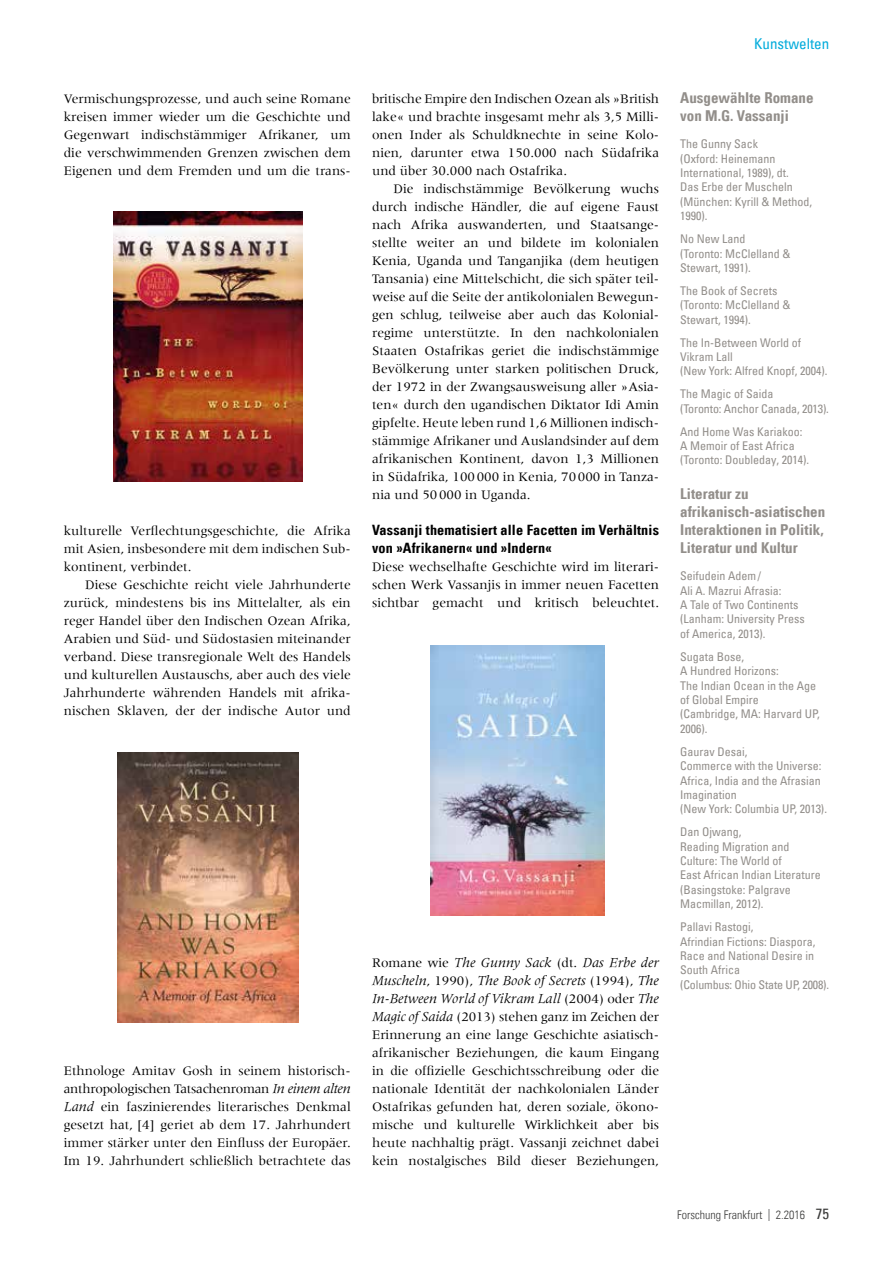
<style>
.page{position:relative;width:893px;height:1263px;background:#fff}
.page>*{position:absolute;margin:0;border:0;box-sizing:border-box;transform-origin:0 0}
.t1{font:15px/18px "Univers Com 67 Bold Cond";color:#928e8a}
.t2{font:condensed 15px "Univers Com 57";color:#00abdb}
.t3{font:italic 14.25px/18px "Meridien Com";color:#000;text-align:justify}
.t4{font:14.25px/18px "Univers Com 67 Bold Cond";letter-spacing:.01em;color:#000}
.t5{font:13.5px/18px "Meridien";color:#000;text-align:justify}
.t6{font:condensed 12px/14.4px "Univers Com 57";color:#928e8a}
.t7{font:12px "Univers Com 47 Light Cond";color:#3b3b3a}
.s1{font-family:"Meridien Com";font-style:italic;font-size:14.25px}
.s2{font-family:"Meridien";font-style:normal;font-size:13.5px}
.s3{font-family:"Univers Com 57";font-stretch:condensed;font-size:15px}
</style>
<div class="page">
<img style="left:118px;top:752px;width:180px;height:270px">
<img style="left:114px;top:212px;width:189px;height:270px">
<img style="left:430px;top:646px;width:174px;height:269px">
<p class="t5" style="left:64px;top:90px;width:289px">Vermischungsprozesse, und auch seine Romane kreisen immer wieder um die Geschichte und Gegenwart indischstämmiger Afrikaner, um die verschwimmenden Grenzen zwischen dem Eigenen und dem Fremden und um die trans-</p>
<p class="t5" style="left:64px;top:522px;width:289px">kulturelle Verflechtungsgeschichte, die Afrika mit Asien, insbesondere mit dem indischen Sub&shy;kontinent, verbindet.</p>
<p class="t5" style="left:64px;top:576px;width:289px;text-indent:21px">Diese Geschichte reicht viele Jahrhunderte zurück, mindestens bis ins Mittelalter, als ein reger Handel über den Indischen Ozean Afrika, Arabien und Süd- und Südostasien miteinander verband. Diese transregionale Welt des Handels und kulturellen Austauschs, aber auch des viele Jahrhunderte währenden Handels mit afrika&shy;nischen Sklaven, der der indische Autor und</p>
<p class="t5" style="left:64px;top:1062px;width:289px;text-align:left">Ethnologe Amitav Gosh in seinem historisch&shy;anthropologischen Tatsachenroman <span class="s1">In einem alten Land</span> ein faszinierendes literarisches Denkmal gesetzt hat, [4] geriet ab dem 17. Jahrhundert immer stärker unter den Einfluss der Europäer.<br>Im 19. Jahrhundert schließlich betrachtete das</p>
<p class="t5" style="left:372px;top:90px;width:289px">britische Empire den Indischen Ozean als »British lake« und brachte insgesamt mehr als 3,5 Milli&shy;onen Inder als Schuldknechte in seine Kolo&shy;nien, darunter etwa 150.000 nach Südafrika und über 30.000 nach Ostafrika.</p>
<p class="t5" style="left:372px;top:180px;width:289px;text-indent:21px">Die indischstämmige Bevölkerung wuchs durch indische Händler, die auf eigene Faust nach Afrika auswanderten, und Staatsange&shy;stellte weiter an und bildete im kolonialen Kenia, Uganda und Tanganjika (dem heutigen Tansania) eine Mittelschicht, die sich später teil&shy;weise auf die Seite der antikolonialen Bewegun&shy;gen schlug, teilweise aber auch das Kolonial&shy;regime unterstützte. In den nachkolonialen Staaten Ostafrikas geriet die indischstämmige Bevölkerung unter starken politischen Druck, der 1972 in der Zwangsausweisung aller »Asia&shy;ten« durch den ugandischen Diktator Idi Amin gipfelte. Heute leben rund 1,6 Millionen indisch&shy;stämmige Afrikaner und Auslandsinder auf dem afrikanischen Kontinent, davon 1,3 Millionen in Südafrika, 100000 in Kenia, 70000 in Tanza&shy;nia und 50000 in Uganda.</p>
<p class="t4" style="left:372px;top:521px;width:288px">Vassanji thematisiert alle Facetten im Verhältnis von »Afrikanern« und »Indern«</p>
<p class="t5" style="left:372px;top:558px;width:289px">Diese wechselhafte Geschichte wird im literari&shy;schen Werk Vassanjis in immer neuen Facetten sichtbar gemacht und kritisch beleuchtet.</p>
<p class="t3" style="left:372px;top:953px;width:289px"><span class="s2">Romane wie</span> The Gunny Sack <span class="s2">(dt.</span> Das Erbe der Muscheln<span class="s2">, 1990),</span> The Book of Secrets <span class="s2">(1994),</span> The In-Between World of Vikram Lall <span class="s2">(2004) oder</span> The</p>
<p class="t5" style="left:372px;top:1008px;width:289px;text-align:left"><span class="s1">Magic of Saida</span> (2013) stehen ganz im Zeichen der Erinnerung an eine lange Geschichte asiatisch&shy;afrikanischer Beziehungen, die kaum Eingang in die offizielle Geschichtsschreibung oder die nationale Identität der nachkolonialen Länder Ostafrikas gefunden hat, deren soziale, ökono&shy;mische und kulturelle Wirklichkeit aber bis heute nachhaltig prägt. Vassanji zeichnet dabei kein nostalgisches Bild dieser Beziehungen,</p>
<p class="t2" style="left:754px;top:34px;width:76px">Kunstwelten</p>
<p class="t1" style="left:680px;top:89px;width:135px">Ausgewählte Romane von M.G. Vassanji</p>
<p class="t6" style="left:680px;top:137px;width:133px">The Gunny Sack<br>(Oxford: Heinemann<br>International, 1989), dt.<br>Das Erbe der Muscheln (München: Kyrill &amp; Method,<br>1990).</p>
<p class="t6" style="left:680px;top:231px;width:112px">No New Land (Toronto: McClelland &amp;<br>Stewart, 1991).</p>
<p class="t6" style="left:680px;top:283px;width:112px">The Book of Secrets (Toronto: McClelland &amp;<br>Stewart, 1994).</p>
<p class="t6" style="left:680px;top:335px;width:149px">The In-Between World of<br>Vikram Lall<br>(New York: Alfred Knopf, 2004).</p>
<p class="t6" style="left:680px;top:387px;width:150px">The Magic of Saida<br>(Toronto: Anchor Canada, 2013).</p>
<p class="t6" style="left:680px;top:424px;width:130px">And Home Was Kariakoo:<br>A Memoir of East Africa (Toronto: Doubleday, 2014).</p>
<p class="t1" style="left:680px;top:485px;width:147px">Literatur zu afrikanisch-asiatischen<br>Interaktionen in Politik,<br>Literatur und Kultur</p>
<p class="t6" style="left:680px;top:569px;width:126px">Seifudein Adem/<br>Ali A. Mazrui Afrasia:<br>A Tale of Two Continents (Lanham: University Press of America, 2013).</p>
<p class="t6" style="left:680px;top:649px;width:141px">Sugata Bose,<br>A Hundred Horizons:<br>The Indian Ocean in the Age of Global Empire (Cambridge, MA: Harvard UP,<br>2006).</p>
<p class="t6" style="left:680px;top:744px;width:148px">Gaurav Desai,<br>Commerce with the Universe:<br>Africa, India and the Afrasian<br>Imagination<br>(New York: Columbia UP, 2013).</p>
<p class="t6" style="left:680px;top:824px;width:142px">Dan Ojwang,<br>Reading Migration and<br>Culture: The World of<br>East African Indian Literature (Basingstoke: Palgrave<br>Macmillan, 2012).</p>
<p class="t6" style="left:680px;top:919px;width:150px">Pallavi Rastogi,<br>Afrindian Fictions: Diaspora,<br>Race and National Desire in<br>South Africa<br>(Columbus: Ohio State UP, 2008).</p>
<p class="t7" style="left:677px;top:1208px;width:153px">Forschung Frankfurt | 2.2016 <span class="s3">75</span></p>
</div>
